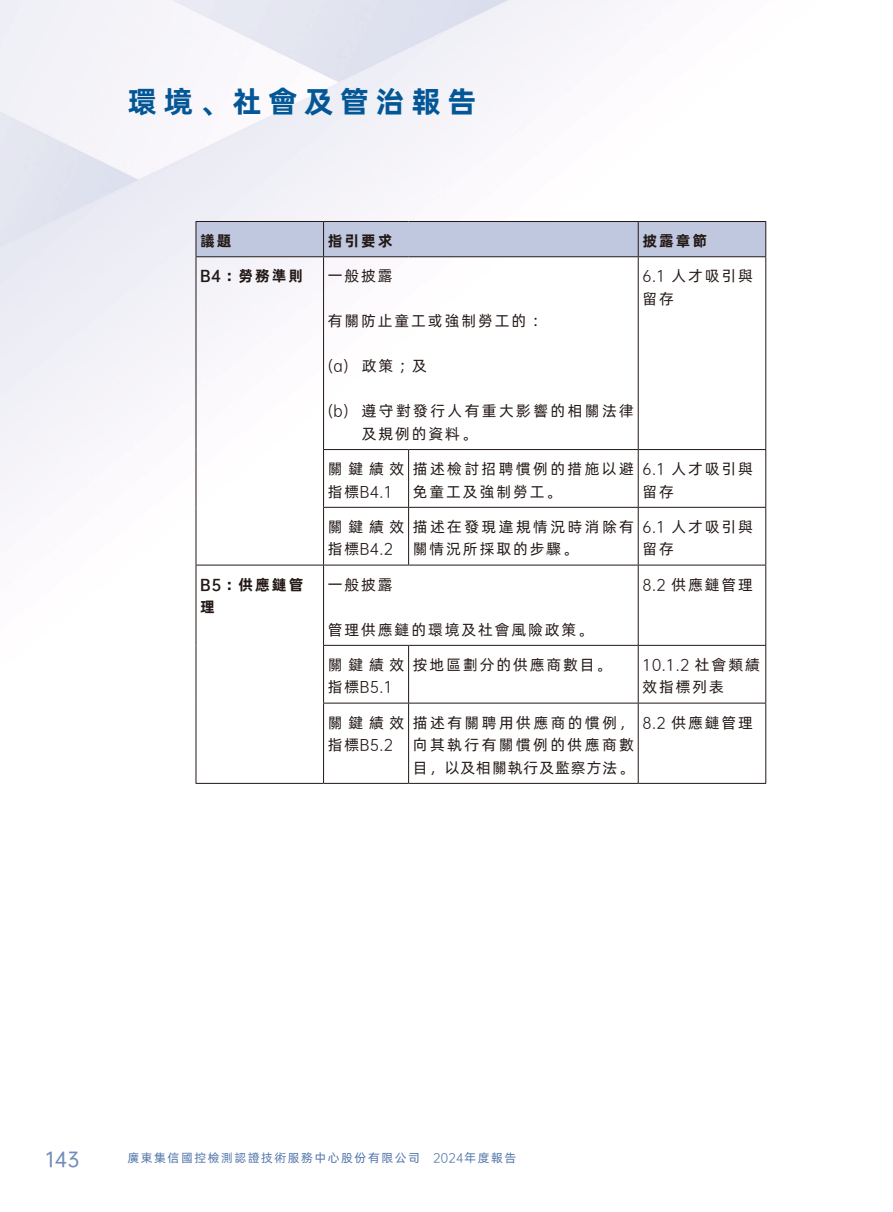
<style>
.page{position:relative;width:893px;height:1212px;background:#fff}
.page>*{position:absolute;margin:0;border:0;box-sizing:border-box;transform-origin:0 0}
.t1{font:30px "Alibaba Pu Hui Ti B";letter-spacing:.21em;color:#035796}
.t2{font:19.5px "OPPO Sans M";color:#748dbb}
.t3{font:15px/22.5px "Alibaba Pu Hui Ti R";letter-spacing:.13em;color:#231916}
.t4{font:15px/22.5px "Alibaba Pu Hui Ti R";letter-spacing:.16em;color:#231916}
.t5{font:15px "OPPO Sans R";letter-spacing:.03em;color:#231916}
.t6{font:15px/22.5px "Alibaba Pu Hui Ti B";letter-spacing:.13em;color:#231916}
.t7{font:12px "Alibaba Pu Hui Ti R";letter-spacing:.13em;color:#5175ab}
.t8{font:12px "OPPO Sans R";color:#5175ab}
.s1{font-family:"OPPO Sans B"}
.s2{font-family:"OPPO Sans R"}
.s3{font-family:"Alibaba Pu Hui Ti R"}
</style>
<div class="page">
<div style="left:197px;top:222px;width:568px;height:34px;background:#c0c8df"></div>
<hr style="left:196px;top:221px;width:128px;height:1px;background:#231916">
<hr style="left:196px;top:222px;width:1px;height:34px;background:#231916">
<hr style="left:638px;top:221px;width:128px;height:1px;background:#231916">
<hr style="left:765px;top:222px;width:1px;height:34px;background:#231916">
<hr style="left:765px;top:257px;width:1px;height:192px;background:#231916">
<hr style="left:408px;top:450px;width:1px;height:57px;background:#231916">
<hr style="left:638px;top:449px;width:128px;height:1px;background:#231916">
<hr style="left:638px;top:450px;width:1px;height:57px;background:#231916">
<hr style="left:765px;top:450px;width:1px;height:57px;background:#231916">
<hr style="left:323px;top:507px;width:86px;height:1px;background:#231916">
<hr style="left:409px;top:507px;width:229px;height:1px;background:#231916">
<hr style="left:408px;top:508px;width:1px;height:57px;background:#231916">
<hr style="left:638px;top:507px;width:128px;height:1px;background:#231916">
<hr style="left:638px;top:508px;width:1px;height:57px;background:#231916">
<hr style="left:765px;top:508px;width:1px;height:57px;background:#231916">
<hr style="left:638px;top:565px;width:128px;height:1px;background:#231916">
<hr style="left:765px;top:565px;width:1px;height:80px;background:#231916">
<hr style="left:408px;top:646px;width:1px;height:57px;background:#231916">
<hr style="left:638px;top:645px;width:128px;height:1px;background:#231916">
<hr style="left:638px;top:646px;width:1px;height:57px;background:#231916">
<hr style="left:765px;top:646px;width:1px;height:57px;background:#231916">
<hr style="left:323px;top:703px;width:86px;height:1px;background:#231916">
<hr style="left:409px;top:703px;width:229px;height:1px;background:#231916">
<hr style="left:408px;top:703px;width:1px;height:80px;background:#231916">
<hr style="left:638px;top:703px;width:128px;height:1px;background:#231916">
<hr style="left:638px;top:703px;width:1px;height:80px;background:#231916">
<hr style="left:765px;top:703px;width:1px;height:80px;background:#231916">
<hr style="left:324px;top:783px;width:85px;height:1px;background:#231916">
<hr style="left:409px;top:783px;width:229px;height:1px;background:#231916">
<hr style="left:638px;top:783px;width:128px;height:1px;background:#231916">
<hr style="left:196px;top:256px;width:128px;height:1px;background:#231916">
<hr style="left:638px;top:256px;width:128px;height:1px;background:#231916">
<hr style="left:324px;top:221px;width:85px;height:1px;background:#231916">
<hr style="left:323px;top:222px;width:1px;height:34px;background:#231916">
<hr style="left:409px;top:221px;width:229px;height:1px;background:#231916">
<hr style="left:638px;top:222px;width:1px;height:34px;background:#231916">
<hr style="left:324px;top:256px;width:85px;height:1px;background:#231916">
<hr style="left:409px;top:256px;width:229px;height:1px;background:#231916">
<hr style="left:638px;top:257px;width:1px;height:192px;background:#231916">
<hr style="left:323px;top:449px;width:86px;height:1px;background:#231916">
<hr style="left:409px;top:449px;width:229px;height:1px;background:#231916">
<hr style="left:324px;top:565px;width:85px;height:1px;background:#231916">
<hr style="left:409px;top:565px;width:229px;height:1px;background:#231916">
<hr style="left:638px;top:565px;width:1px;height:80px;background:#231916">
<hr style="left:323px;top:645px;width:86px;height:1px;background:#231916">
<hr style="left:409px;top:645px;width:229px;height:1px;background:#231916">
<hr style="left:196px;top:565px;width:1px;height:80px;background:#231916">
<hr style="left:323px;top:565px;width:1px;height:80px;background:#231916">
<hr style="left:196px;top:645px;width:1px;height:58px;background:#231916">
<hr style="left:323px;top:646px;width:1px;height:57px;background:#231916">
<hr style="left:196px;top:703px;width:1px;height:80px;background:#231916">
<hr style="left:323px;top:703px;width:1px;height:80px;background:#231916">
<hr style="left:196px;top:257px;width:1px;height:192px;background:#231916">
<hr style="left:323px;top:257px;width:1px;height:192px;background:#231916">
<hr style="left:196px;top:449px;width:1px;height:58px;background:#231916">
<hr style="left:323px;top:450px;width:1px;height:57px;background:#231916">
<hr style="left:196px;top:507px;width:1px;height:58px;background:#231916">
<hr style="left:323px;top:508px;width:1px;height:57px;background:#231916">
<hr style="left:196px;top:565px;width:128px;height:1px;background:#231916">
<hr style="left:196px;top:783px;width:128px;height:1px;background:#231916">
<h1 class="t1" style="left:128px;top:78px;width:351px">環境、社會及管治報告</h1>
<p class="t6" style="left:200px;top:229px;width:33px">議題</p>
<p class="t6" style="left:200px;top:264px;width:105px"><span class="s1">B4</span>：勞務準則</p>
<p class="t6" style="left:328px;top:229px;width:66px">指引要求</p>
<p class="t3" style="left:328px;top:264px;width:66px">一般披露</p>
<p class="t3" style="left:328px;top:309px;width:220px">有關防止童工或強制勞工的：</p>
<p class="t3" style="left:362px;top:354px;width:67px">政策；及</p>
<p class="t5" style="left:328px;top:354px;width:22px">a( )</p>
<p class="t6" style="left:642px;top:229px;width:66px">披露章節</p>
<p class="t3" style="left:642px;top:264px;width:112px"><span class="s2">6.1</span> 人才吸引與留存</p>
<p class="t5" style="left:328px;top:399px;width:22px">b( )</p>
<p class="t4" style="left:362px;top:399px;width:274px">遵守對發行人有重大影響的相關法律</p>
<p class="t3" style="left:362px;top:421px;width:116px">及規例的資料。</p>
<p class="t3" style="left:328px;top:457px;width:78px">關鍵績效</p>
<p class="t5" style="left:328px;top:480px;width:67px"><span class="s3">指標</span>B4.1</p>
<p class="t3" style="left:328px;top:514px;width:78px">關鍵績效</p>
<p class="t5" style="left:328px;top:537px;width:67px"><span class="s3">指標</span>B4.2</p>
<p class="t4" style="left:413px;top:457px;width:223px">描述檢討招聘慣例的措施以避免童工及強制勞工。</p>
<p class="t3" style="left:642px;top:457px;width:112px"><span class="s2">6.1</span> 人才吸引與留存</p>
<p class="t4" style="left:413px;top:514px;width:223px">描述在發現違規情況時消除有關情況所採取的步驟。</p>
<p class="t3" style="left:642px;top:514px;width:112px"><span class="s2">6.1</span> 人才吸引與留存</p>
<p class="t6" style="left:200px;top:572px;width:105px"><span class="s1">B5</span>：供應鏈管理</p>
<p class="t3" style="left:328px;top:572px;width:66px">一般披露</p>
<p class="t3" style="left:328px;top:617px;width:267px">管理供應鏈的環境及社會風險政策。</p>
<p class="t3" style="left:642px;top:572px;width:112px"><span class="s2">8.2</span> 供應鏈管理</p>
<p class="t3" style="left:328px;top:652px;width:78px">關鍵績效</p>
<p class="t5" style="left:328px;top:675px;width:67px"><span class="s3">指標</span>B5.1</p>
<p class="t3" style="left:413px;top:652px;width:200px">按地區劃分的供應商數目。</p>
<p class="t5" style="left:642px;top:653px;width:119px">10.1.2 <span class="s3">社會類績</span></p>
<p class="t3" style="left:642px;top:675px;width:83px">效指標列表</p>
<p class="t3" style="left:328px;top:710px;width:78px">關鍵績效</p>
<p class="t5" style="left:328px;top:733px;width:67px"><span class="s3">指標</span>B5.2</p>
<p class="t3" style="left:413px;top:710px;width:223px;text-align:justify">描述有關聘用供應商的慣例，向其執行有關慣例的供應商數目，以及相關執行及監察方法。</p>
<p class="t3" style="left:642px;top:710px;width:112px"><span class="s2">8.2</span> 供應鏈管理</p>
<h2 class="t2" style="left:46px;top:1143px;width:35px">143</h2>
<p class="t7" style="left:128px;top:1149px;width:294px">廣東集信國控檢測認證技術服務中心股份有限公司</p>
<p class="t8" style="left:433px;top:1148px;width:85px">2024<span class="s3">年度報告</span></p>
</div>
